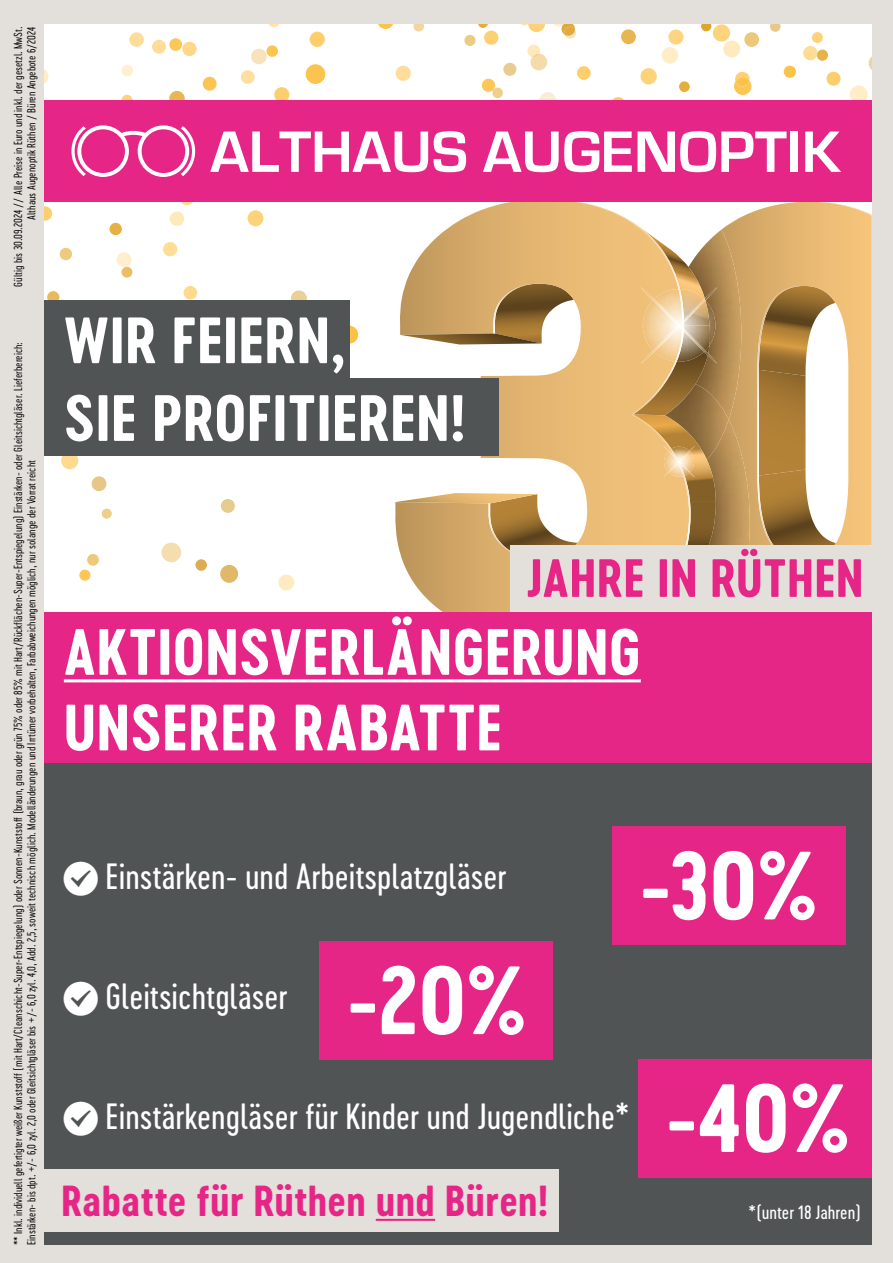
<style>
.page{position:relative;width:893px;height:1263px;background:#e3dfdb}
.page>*{position:absolute;margin:0;border:0;box-sizing:border-box;transform-origin:0 0}
.t1{font:90.3px "Cervo Neue Bold Neue";color:#fff}
.t2{font:60.9px/77.7px "Cervo Neue Bold Neue";color:#fff}
.t3{font:50.1px "Cervo Neue Bold Neue";letter-spacing:.005em;color:#e62686}
.t4{font:40.5px "Cervo Neue Bold Neue";letter-spacing:.01em;color:#e62686}
.t5{font:34.05px "Cervo Neue Regular Neue";color:#fff}
.t6{font:18px "Cervo Neue Regular Neue";color:#fff}
.t7{font:10.95px/13px "Cervo Neue Light Neue";color:#000}
</style>
<div class="page">
<div style="left:45px;top:24px;width:827px;height:785px;background:#fff"></div>
<div style="left:184px;top:286px;width:13px;height:13px;background:#feda8e;border-radius:50%"></div>
<div style="left:163px;top:242px;width:14px;height:14px;background:#ffdd97;border-radius:50%"></div>
<svg style="left:413px;top:24px;width:11px;height:8px"></svg>
<div style="left:251px;top:49px;width:16px;height:15px;background:#f6e2bb;border-radius:50%"></div>
<div style="left:306px;top:64px;width:19px;height:20px;background:#fcc44e;border-radius:50%"></div>
<div style="left:221px;top:499px;width:14px;height:14px;background:#e7ca8e;border-radius:50%"></div>
<div style="left:220px;top:565px;width:18px;height:18px;background:#e0b868;border-radius:50%"></div>
<div style="left:195px;top:559px;width:12px;height:12px;background:#dbae53;border-radius:50%"></div>
<div style="left:162px;top:543px;width:19px;height:19px;background:#f4ddae;border-radius:50%"></div>
<div style="left:87px;top:554px;width:12px;height:12px;background:#eec87c;border-radius:50%"></div>
<div style="left:102px;top:509px;width:10px;height:10px;background:#efce89;border-radius:50%"></div>
<div style="left:121px;top:95px;width:12px;height:11px;background:#fed27a;border-radius:50%"></div>
<div style="left:169px;top:38px;width:13px;height:13px;background:#fdc758;border-radius:50%"></div>
<div style="left:92px;top:476px;width:14px;height:15px;background:#e6c788;border-radius:50%"></div>
<svg style="left:117px;top:252px;width:15px;height:26px"></svg>
<div style="left:109px;top:223px;width:13px;height:12px;background:#e6b043;border-radius:50%"></div>
<div style="left:79px;top:570px;width:11px;height:11px;background:#fdc758;border-radius:50%"></div>
<div style="left:122px;top:65px;width:11px;height:11px;background:#fff0d1;border-radius:50%"></div>
<svg style="left:553px;top:24px;width:23px;height:15px"></svg>
<div style="left:503px;top:63px;width:13px;height:13px;background:#e8cc92;border-radius:50%"></div>
<div style="left:278px;top:575px;width:16px;height:15px;background:#ffebc2;border-radius:50%"></div>
<div style="left:61px;top:452px;width:17px;height:17px;background:#feda8f;border-radius:50%"></div>
<svg style="left:47px;top:291px;width:17px;height:9px"></svg>
<div style="left:713px;top:24px;width:17px;height:18px;background:#fed37b;border-radius:50%"></div>
<div style="left:744px;top:32px;width:15px;height:15px;background:#edc77a;border-radius:50%"></div>
<div style="left:812px;top:32px;width:11px;height:11px;background:#fed279;border-radius:50%"></div>
<svg style="left:770px;top:24px;width:11px;height:8px"></svg>
<div style="left:723px;top:41px;width:17px;height:16px;background:#ffeac0;border-radius:50%"></div>
<div style="left:784px;top:66px;width:12px;height:12px;background:#fcc34c;border-radius:50%"></div>
<div style="left:291px;top:290px;width:16px;height:17px;background:#eacf98;border-radius:50%"></div>
<div style="left:180px;top:191px;width:14px;height:14px;background:#feda8e;border-radius:50%"></div>
<svg style="left:869px;top:56px;width:3px;height:14px"></svg>
<svg style="left:803px;top:46px;width:25px;height:15px"></svg>
<div style="left:826px;top:72px;width:15px;height:14px;background:#fdce6e;border-radius:50%"></div>
<div style="left:850px;top:85px;width:18px;height:18px;background:#ffedc7;border-radius:50%"></div>
<svg style="left:268px;top:24px;width:12px;height:3px"></svg>
<svg style="left:701px;top:24px;width:10px;height:7px"></svg>
<div style="left:668px;top:30px;width:15px;height:15px;background:#fed481;border-radius:50%"></div>
<div style="left:577px;top:66px;width:14px;height:14px;background:#fdce6c;border-radius:50%"></div>
<svg style="left:527px;top:45px;width:20px;height:25px"></svg>
<svg style="left:734px;top:72px;width:17px;height:23px"></svg>
<div style="left:539px;top:92px;width:17px;height:17px;background:#f9eed5;border-radius:50%"></div>
<svg style="left:521px;top:24px;width:24px;height:8px"></svg>
<div style="left:464px;top:35px;width:12px;height:11px;background:#eecb82;border-radius:50%"></div>
<div style="left:396px;top:66px;width:15px;height:15px;background:#fedd9a;border-radius:50%"></div>
<svg style="left:378px;top:24px;width:15px;height:5px"></svg>
<div style="left:274px;top:87px;width:15px;height:15px;background:#fdce6e;border-radius:50%"></div>
<div style="left:482px;top:79px;width:13px;height:13px;background:#fdc757;border-radius:50%"></div>
<svg style="left:610px;top:97px;width:16px;height:15px"></svg>
<div style="left:679px;top:81px;width:11px;height:11px;background:#e5ad3b;border-radius:50%"></div>
<div style="left:484px;top:31px;width:14px;height:14px;background:#fed071;border-radius:50%"></div>
<div style="left:266px;top:45px;width:12px;height:12px;background:#fcc551;border-radius:50%"></div>
<div style="left:492px;top:88px;width:11px;height:10px;background:#f0cf8c;border-radius:50%"></div>
<div style="left:310px;top:32px;width:15px;height:15px;background:#fdce6c;border-radius:50%"></div>
<div style="left:129px;top:32px;width:15px;height:15px;background:#fedd9a;border-radius:50%"></div>
<svg style="left:640px;top:68px;width:17px;height:16px"></svg>
<svg style="left:478px;top:24px;width:10px;height:4px"></svg>
<div style="left:182px;top:42px;width:15px;height:14px;background:#fed788;border-radius:50%"></div>
<div style="left:152px;top:40px;width:14px;height:14px;background:#fedd9a;border-radius:50%"></div>
<svg style="left:45px;top:70px;width:3px;height:13px"></svg>
<div style="left:203px;top:77px;width:14px;height:14px;background:#fcc553;border-radius:50%"></div>
<div style="left:621px;top:29px;width:15px;height:15px;background:#e8b651;border-radius:50%"></div>
<div style="left:662px;top:47px;width:16px;height:17px;background:#ffedc7;border-radius:50%"></div>
<svg style="left:45px;top:206px;width:7px;height:15px"></svg>
<div style="left:340px;top:326px;width:18px;height:18px;background:#fcc248;border-radius:50%"></div>
<div style="left:170px;top:212px;width:14px;height:14px;background:#ffe8b9;border-radius:50%"></div>
<div style="left:60px;top:248px;width:12px;height:12px;background:#eeca7f;border-radius:50%"></div>
<div style="left:248px;top:210px;width:15px;height:16px;background:#fed279;border-radius:50%"></div>
<div style="left:241px;top:70px;width:14px;height:14px;background:#ffdf9e;border-radius:50%"></div>
<div style="left:169px;top:91px;width:16px;height:15px;background:#e8b753;border-radius:50%"></div>
<svg style="left:721px;top:202px;width:151px;height:410px;background:#eac287"></svg>
<img style="left:717px;top:420px;width:33px;height:192px">
<img style="left:715px;top:230px;width:26px;height:190px">
<img style="left:717px;top:384px;width:12px;height:76px">
<img style="left:810px;top:202px;width:62px;height:14px">
<svg style="left:804px;top:286px;width:32px;height:259px"></svg>
<img style="left:757px;top:286px;width:47px;height:259px">
<svg style="left:401px;top:202px;width:232px;height:410px"></svg>
<svg style="left:395px;top:493px;width:148px;height:65px;background:#cfa86f"></svg>
<img style="left:543px;top:476px;width:90px;height:136px">
<img style="left:632px;top:414px;width:1px;height:35px">
<img style="left:543px;top:202px;width:100px;height:212px">
<svg style="left:400px;top:284px;width:174px;height:60px"></svg>
<img style="left:538px;top:284px;width:1px;height:49px">
<img style="left:493px;top:284px;width:45px;height:49px">
<img style="left:489px;top:503px;width:49px;height:55px">
<img style="left:679px;top:332px;width:5px;height:13px">
<img style="left:643px;top:301px;width:10px;height:44px">
<img style="left:710px;top:301px;width:5px;height:44px">
<img style="left:685px;top:301px;width:25px;height:44px">
<img style="left:679px;top:301px;width:5px;height:17px">
<img style="left:653px;top:301px;width:26px;height:44px">
<img style="left:684px;top:301px;width:21px;height:22px">
<svg style="left:633px;top:345px;width:84px;height:267px;background:#c49a5d"></svg>
<img style="left:684px;top:328px;width:22px;height:24px">
<svg style="left:638px;top:226px;width:79px;height:75px"></svg>
<svg style="left:677px;top:318px;width:8px;height:14px"></svg>
<div style="left:45px;top:100px;width:827px;height:102px;background:#e62686"></div>
<div style="left:45px;top:300px;width:305px;height:78px;background:#515455"></div>
<div style="left:44px;top:378px;width:455px;height:78px;background:#515455"></div>
<div style="left:44px;top:687px;width:828px;height:78px;background:#e62686"></div>
<div style="left:44px;top:763px;width:828px;height:482px;background:#515455"></div>
<div style="left:612px;top:826px;width:233px;height:119px;background:#e62686"></div>
<div style="left:319px;top:941px;width:234px;height:118px;background:#e62686"></div>
<div style="left:638px;top:1059px;width:234px;height:118px;background:#e62686"></div>
<div style="left:510px;top:545px;width:362px;height:66px;background:#e3dfdb"></div>
<div style="left:42px;top:1169px;width:517px;height:63px;background:#e3dfdb"></div>
<hr style="left:376px;top:1219px;width:59px;height:2px;background:#e62686">
<svg style="left:71px;top:125px;width:124px;height:52px"></svg>
<svg style="left:210px;top:132px;width:218px;height:40px"></svg>
<svg style="left:434px;top:131px;width:33px;height:41px"></svg>
<svg style="left:483px;top:131px;width:303px;height:41px"></svg>
<div style="left:790px;top:132px;width:8px;height:40px;background:#fff"></div>
<svg style="left:805px;top:132px;width:36px;height:40px"></svg>
<div style="left:45px;top:612px;width:827px;height:77px;background:#e62686"></div>
<hr style="left:64px;top:679px;width:577px;height:3px;background:#fff">
<p class="t7" style="left:12px;top:287px;width:262px;text-align:right;rotate:-90deg">Gültig bis 30.09.2024 // Alle Preise in Euro und inkl. der gesetzl. MwSt.<br>Althaus Augenoptik Rüthen / Büren Angebote 6/2024</p>
<p class="t7" style="left:12px;top:1245px;width:904px;rotate:-90deg">** Inkl. individuell gefertigter weißer Kunststoff (mit Hart/Cleanschicht-Super-Entspiegelung) oder Sonnen-Kunststoff (braun, grau oder grün 75% oder 85% mit Hart/Rückflächen-Super-Entspiegelung) Einstärken- oder Gleitsichtgläser. Lieferbereich:<br>Einstärken- bis dpt. +/- 6,0 zyl. 2,0 oder Gleitsichtgläser bis +/- 6,0 zyl. 4,0, Add. 2,5, soweit technisch möglich. Modelländerungen und Irrtümer vorbehalten, Farbabweichungen möglich, nur solange der Vorrat reicht</p>
<h2 class="t2" style="left:64px;top:301px;width:403px">WIR FEIERN,<br>SIE PROFITIEREN!</h2>
<h3 class="t3" style="left:526px;top:544px;width:339px">JAHRE IN RÜTHEN</h3>
<h2 class="t2" style="left:64px;top:613px;width:578px">AKTIONSVERLÄNGERUNG</h2>
<h2 class="t2" style="left:64px;top:688px;width:440px">UNSERER RABATTE</h2>
<h3 class="t5" style="left:106px;top:854px;width:402px">Einstärken- und Arbeitsplatzgläser</h3>
<h3 class="t5" style="left:106px;top:974px;width:183px">Gleitsichtgläser</h3>
<h1 class="t1" style="left:347px;top:939px;width:181px">-20%</h1>
<h1 class="t1" style="left:640px;top:824px;width:179px">-30%</h1>
<h3 class="t5" style="left:106px;top:1094px;width:525px">Einstärkengläser für Kinder und Jugendliche*</h3>
<h3 class="t4" style="left:61px;top:1173px;width:488px">Rabatte für Rüthen und Büren!</h3>
<h1 class="t1" style="left:666px;top:1056px;width:186px">-40%</h1>
<h3 class="t6" style="left:749px;top:1200px;width:114px">*(unter 18 Jahren)</h3>
</div>
